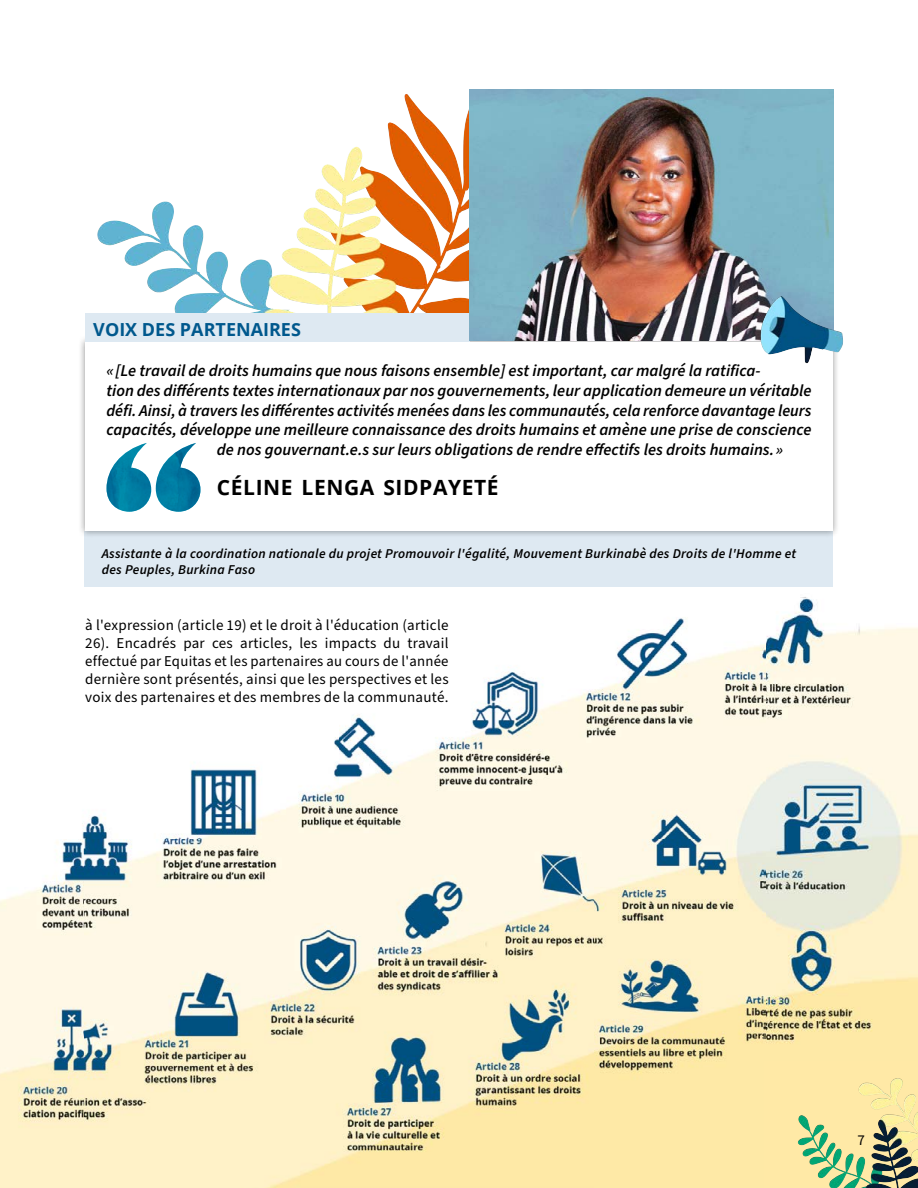
<style>
.page{position:relative;width:918px;height:1188px;background:#fff}
.page>*{position:absolute;margin:0;border:0;box-sizing:border-box;transform-origin:0 0}
.t1{font:700 21px "Open Sans";letter-spacing:.03em;color:#000}
.t2{font:700 18px "Open Sans";color:#00588d}
.t3{font:italic 600 16.5px "Source Sans Pro";color:#000}
.t4{font:15px/18px "Source Sans Pro";letter-spacing:.02em;color:#000;text-align:justify}
.t5{font:italic 600 13.5px/16.2px "Source Sans Pro";letter-spacing:.02em;color:#000}
</style>
<div class="page">
<img style="left:0;top:89px;width:918px;height:1099px">
<img style="left:96px;top:89px;width:374px;height:224px">
<div style="left:85px;top:531px;width:748px;height:56px;background:#dee9f2"></div>
<div style="left:78px;top:335px;width:762px;height:203px;background:#000;opacity:.4"></div>
<div style="left:85px;top:342px;width:748px;height:189px;background:#fff"></div>
<img style="left:107px;top:443px;width:93px;height:69px">
<div style="left:85px;top:313px;width:385px;height:29px;background:#dee9f2"></div>
<img style="left:470px;top:90px;width:363px;height:251px">
<img style="left:752px;top:277px;width:102px;height:100px">
<img style="left:795px;top:1077px;width:123px;height:111px">
<p class="t2" style="left:93px;top:317px;width:209px">VOIX DES PARTENAIRES</p>
<p class="t3" style="left:107px;top:360px;width:656px">« [Le travail de droits humains que nous faisons ensemble] est important, car malgré la ratifica-</p>
<p class="t3" style="left:107px;top:379px;width:707px">tion des différents textes internationaux par nos gouvernements, leur application demeure un véritable</p>
<p class="t3" style="left:107px;top:399px;width:706px">défi. Ainsi, à travers les différentes activités menées dans les communautés, cela renforce davantage leurs</p>
<p class="t3" style="left:107px;top:419px;width:706px">capacités, développe une meilleure connaissance des droits humains et amène une prise de conscience</p>
<p class="t3" style="left:217px;top:439px;width:568px">de nos gouvernant.e.s sur leurs obligations de rendre effectifs les droits humains. »</p>
<p class="t1" style="left:217px;top:472px;width:283px">CÉLINE LENGA SIDPAYETÉ</p>
<p class="t5" style="left:102px;top:545px;width:696px">Assistante à la coordination nationale du projet Promouvoir l'égalité, Mouvement Burkinabè des Droits de l'Homme et des Peuples, Burkina Faso</p>
<p class="t4" style="left:85px;top:617px;width:365px">à l'expression (article 19) et le droit à l'éducation (article 26). Encadrés par ces articles, les impacts du travail effectué par Equitas et les partenaires au cours de l'année dernière sont présentés, ainsi que les perspectives et les voix des partenaires et des membres de la communauté.</p>
<p class="t4" style="left:857px;top:1132px;width:9px">7</p>
</div>
